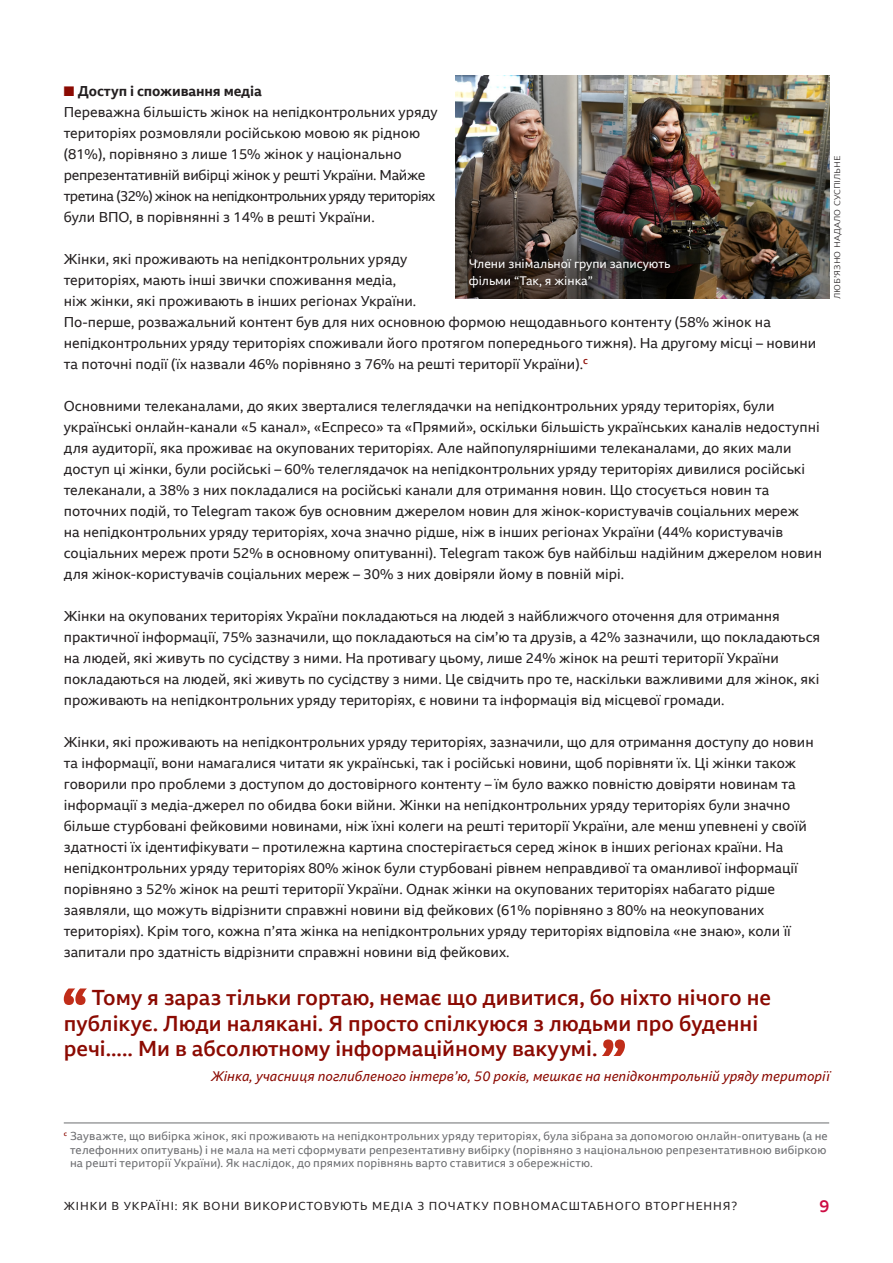
<style>
.page{position:relative;width:893px;height:1263px;background:#fff}
.page>*{position:absolute;margin:0;border:0;box-sizing:border-box;transform-origin:0 0}
.t1{font:500 21px/25.5px "BBC Reith Sans";color:#8b0a02}
.t2{font:500 16.5px "BBC Reith Sans";color:#cd0c43}
.t3{font:13.8px/21px "BBC Reith Sans";color:#231f20}
.t4{font:700 13.8px "BBC Reith Sans";letter-spacing:-.01em;color:#231f20}
.t5{font:italic 13.5px "BBC Reith Sans";color:#8b0a02}
.t6{font:12px/16.5px "BBC Reith Sans";color:#fff}
.REFERENCE{font:11.25px/13.5px "BBC Reith Sans";letter-spacing:.015em;color:#6c6d70}
.t7{font:11.25px "BBC Reith Sans";letter-spacing:.08em;color:#231f20}
.t8{font:300 10.5px "BBC Reith Sans";color:#231f20}
.s1{color:#8b0a02}
.s2{font-style:inherit}
</style>
<div class="page">
<hr style="left:64px;top:1123px;width:765px;height:1px;background:#6c6d70">
<svg style="left:64px;top:988px;width:23px;height:17px"></svg>
<svg style="left:602px;top:1039px;width:23px;height:17px"></svg>
<img style="left:455px;top:75px;width:374px;height:224px">
<div style="left:455px;top:246px;width:229px;height:54px;background:#231f20;opacity:.9"></div>
<p class="t4" style="left:64px;top:82px;width:199px"><span class="s1">■</span> Доступ і споживання медіа</p>
<p class="t3" style="left:64px;top:101px;width:375px">Переважна більшість жінок на непідконтрольних уряду територіях розмовляли російською мовою як рідною (81%), порівняно з лише 15% жінок у національно репрезентативній вибірці жінок у решті України. Майже третина (32%) жінок на непідконтрольних уряду територіях були ВПО, в порівнянні з 14% в решті України.</p>
<p class="t3" style="left:64px;top:248px;width:754px">Жінки, які проживають на непідконтрольних уряду<br>територіях, мають інші звички споживання медіа,<br>ніж жінки, які проживають в інших регіонах України.<br>По-перше, розважальний контент був для них основною формою нещодавнього контенту (58% жінок на непідконтрольних уряду територіях споживали його протягом попереднього тижня). На другому місці – новини та поточні події (їх назвали 46% порівняно з 76% на решті території України).<sup>c</sup></p>
<p class="t3" style="left:64px;top:395px;width:760px">Основними телеканалами, до яких зверталися телеглядачки на непідконтрольних уряду територіях, були українські онлайн-канали «5 канал», «Еспресо» та «Прямий», оскільки більшість українських каналів недоступні для аудиторії, яка проживає на окупованих територіях. Але найпопулярнішими телеканалами, до яких мали доступ ці жінки, були російські – 60% телеглядачок на непідконтрольних уряду територіях дивилися російські телеканали, а 38% з них покладалися на російські канали для отримання новин. Що стосується новин та поточних подій, то Telegram також був основним джерелом новин для жінок-користувачів соціальних мереж<br>на непідконтрольних уряду територіях, хоча значно рідше, ніж в інших регіонах України (44% користувачів соціальних мереж проти 52% в основному опитуванні). Telegram також був найбільш надійним джерелом новин для жінок-користувачів соціальних мереж – 30% з них довіряли йому в повній мірі.</p>
<p class="t3" style="left:64px;top:605px;width:758px">Жінки на окупованих територіях України покладаються на людей з найближчого оточення для отримання практичної інформації, 75% зазначили, що покладаються на сім’ю та друзів, а 42% зазначили, що покладаються на людей, які живуть по сусідству з ними. На противагу цьому, лише 24% жінок на решті території України покладаються на людей, які живуть по сусідству з ними. Це свідчить про те, наскільки важливими для жінок, які проживають на непідконтрольних уряду територіях, є новини та інформація від місцевої громади.</p>
<p class="t3" style="left:64px;top:731px;width:751px">Жінки, які проживають на непідконтрольних уряду територіях, зазначили, що для отримання доступу до новин та інформації, вони намагалися читати як українські, так і російські новини, щоб порівняти їх. Ці жінки також говорили про проблеми з доступом до достовірного контенту – їм було важко повністю довіряти новинам та інформації з медіа-джерел по обидва боки війни. Жінки на непідконтрольних уряду територіях були значно більше стурбовані фейковими новинами, ніж їхні колеги на решті території України, але менш упевнені у своїй здатності їх ідентифікувати – протилежна картина спостерігається серед жінок в інших регіонах країни. На непідконтрольних уряду територіях 80% жінок були стурбовані рівнем неправдивої та оманливої інформації порівняно з 52% жінок на решті території України. Однак жінки на окупованих територіях набагато рідше заявляли, що можуть відрізнити справжні новини від фейкових (61% порівняно з 80% на неокупованих територіях). Крім того, кожна п’ята жінка на непідконтрольних уряду територіях відповіла «не знаю», коли її запитали про здатність відрізнити справжні новини від фейкових.</p>
<p class="t6" style="left:469px;top:256px;width:203px">Члени знімальної групи записують фільми “Так, я жінка”</p>
<p class="t8" style="left:830px;top:299px;width:145px;rotate:-90deg">люб’язно надало суспільне</p>
<p class="t1" style="left:64px;top:984px;width:709px;text-indent:28px">Тому я зараз тільки гортаю, немає що дивитися, бо ніхто нічого не публікує. Люди налякані. Я просто спілкуюся з людьми про буденні речі..... Ми в абсолютному інформаційному вакуумі.</p>
<p class="t5" style="left:211px;top:1068px;width:620px">Жінка, учасниця поглибленого інтерв’ю, 50 років, мешка<span class="s2">є</span> на непідконтрольній уряду територі<span class="s2">ї</span></p>
<p class="REFERENCE" style="left:70px;top:1129px;width:759px;text-indent:-6px"><sup>c</sup> Зауважте, що вибірка жінок, які проживають на непідконтрольних уряду територіях, була зібрана за допомогою онлайн-опитувань (а не телефонних опитувань) і не мала на меті сформувати репрезентативну вибірку (порівняно з національною репрезентативною вибіркою на решті території України). Як наслідок, до прямих порівнянь варто ставитися з обережністю.</p>
<p class="t7" style="left:64px;top:1199px;width:675px">ЖІНКИ В УКРАЇНІ: ЯК ВОНИ ВИКОРИСТОВУЮТЬ МЕДІА З ПОЧАТКУ ПОВНОМАСШТАБНОГО ВТОРГНЕННЯ?</p>
<p class="t2" style="left:819px;top:1196px;width:11px">9</p>
</div>
